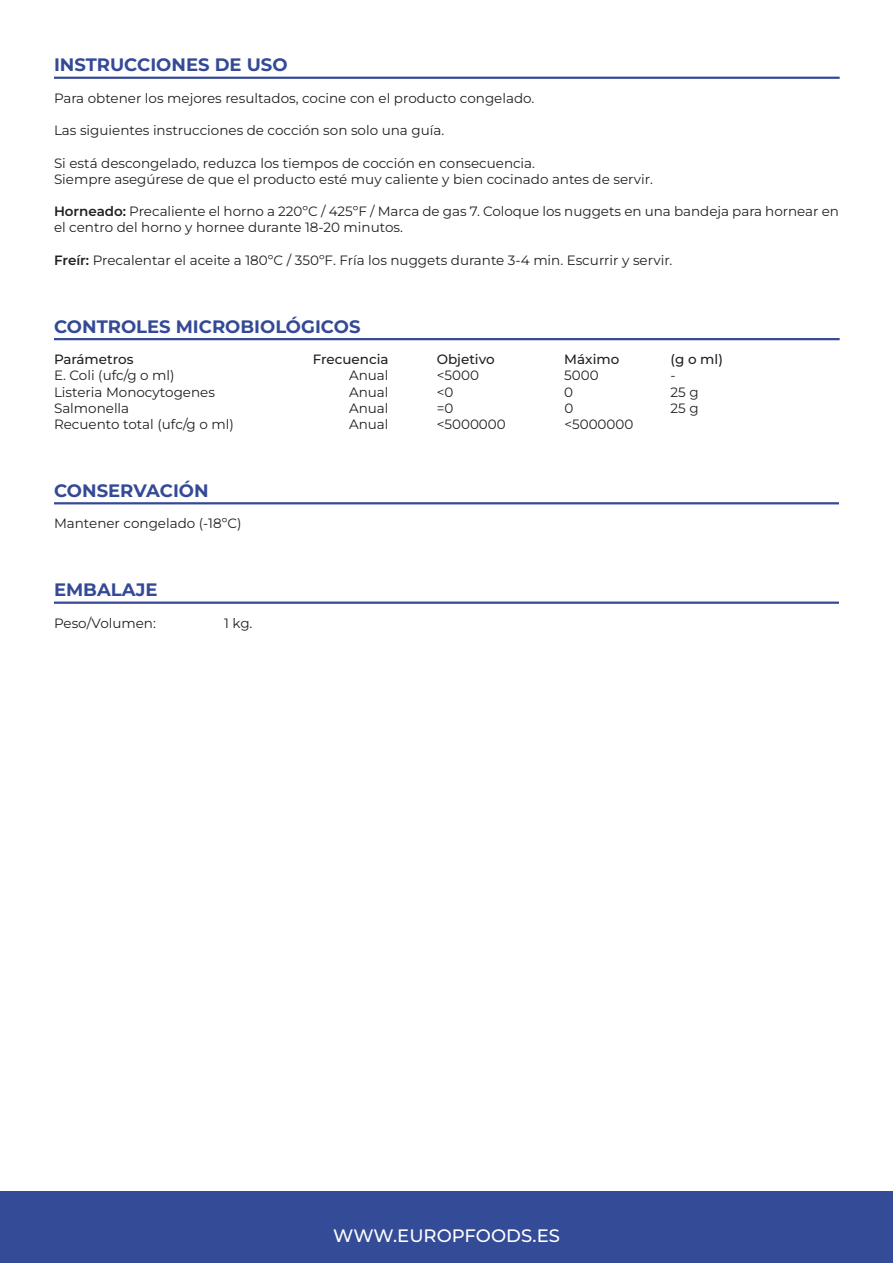
<style>
.page{position:relative;width:893px;height:1263px;background:#fff}
.page>*{position:absolute;margin:0;border:0;box-sizing:border-box;transform-origin:0 0}
.t1{font:700 18px "Montserrat";color:#344a96}
.t2{font:500 18px "Montserrat";color:#fff}
.t3{font:13.5px/16.2px "Montserrat";color:#231f20}
.t4{font:500 13.5px "Montserrat";color:#231f20}
.s1{font-weight:600}
</style>
<div class="page">
<hr style="left:54px;top:77px;width:786px;height:2px;background:#344a96">
<hr style="left:54px;top:502px;width:785px;height:2px;background:#344a96">
<div style="left:0;top:1191px;width:893px;height:72px;background:#344b97"></div>
<hr style="left:54px;top:338px;width:786px;height:2px;background:#344a96">
<hr style="left:54px;top:601px;width:785px;height:3px;background:#344a96">
<h1 class="t1" style="left:54px;top:53px;width:235px">INSTRUCCIONES DE USO</h1>
<p class="t3" style="left:54px;top:90px;width:482px">Para obtener los mejores resultados, cocine con el producto congelado.</p>
<p class="t3" style="left:54px;top:122px;width:392px">Las siguientes instrucciones de cocción son solo una guía.</p>
<p class="t3" style="left:54px;top:154px;width:600px">Si está descongelado, reduzca los tiempos de cocción en consecuencia.<br>Siempre asegúrese de que el producto esté muy caliente y bien cocinado antes de servir.</p>
<p class="t3" style="left:54px;top:203px;width:786px"><span class="s1">Horneado:</span> Precaliente el horno a 220ºC / 425ºF / Marca de gas 7. Coloque los nuggets en una bandeja para hornear en el centro del horno y hornee durante 18-20 minutos.</p>
<p class="t3" style="left:54px;top:252px;width:620px"><span class="s1">Freír:</span> Precalentar el aceite a 180ºC / 350ºF. Fría los nuggets durante 3-4 min. Escurrir y servir.</p>
<h1 class="t1" style="left:54px;top:314px;width:308px">CONTROLES MICROBIOLÓGICOS</h1>
<p class="t4" style="left:54px;top:350px;width:81px">Parámetros</p>
<p class="t4" style="left:313px;top:350px;width:77px">Frecuencia</p>
<p class="t4" style="left:437px;top:350px;width:59px">Objetivo</p>
<p class="t4" style="left:564px;top:350px;width:57px">Máximo</p>
<p class="t4" style="left:671px;top:350px;width:54px">(g o ml)</p>
<p class="t3" style="left:54px;top:367px;width:122px">E. Coli (ufc/g o ml)</p>
<p class="t3" style="left:349px;top:367px;width:41px">Anual</p>
<p class="t3" style="left:437px;top:367px;width:44px">&lt;5000</p>
<p class="t3" style="left:564px;top:367px;width:36px">5000</p>
<p class="t3" style="left:671px;top:367px;width:7px">-</p>
<p class="t3" style="left:54px;top:383px;width:162px">Listeria Monocytogenes</p>
<p class="t3" style="left:349px;top:383px;width:41px">Anual</p>
<p class="t3" style="left:437px;top:383px;width:18px">&lt;0</p>
<p class="t3" style="left:564px;top:383px;width:10px">0</p>
<p class="t3" style="left:671px;top:383px;width:30px">25 g</p>
<p class="t3" style="left:54px;top:399px;width:77px">Salmonella</p>
<p class="t3" style="left:349px;top:399px;width:41px">Anual</p>
<p class="t3" style="left:437px;top:399px;width:18px">=0</p>
<p class="t3" style="left:564px;top:399px;width:10px">0</p>
<p class="t3" style="left:671px;top:399px;width:30px">25 g</p>
<p class="t3" style="left:54px;top:416px;width:181px">Recuento total (ufc/g o ml)</p>
<p class="t3" style="left:349px;top:416px;width:41px">Anual</p>
<p class="t3" style="left:437px;top:416px;width:71px">&lt;5000000</p>
<p class="t3" style="left:564px;top:416px;width:71px">&lt;5000000</p>
<h1 class="t1" style="left:54px;top:479px;width:156px">CONSERVACIÓN</h1>
<p class="t3" style="left:54px;top:515px;width:189px">Mantener congelado (-18ºC)</p>
<h1 class="t1" style="left:54px;top:578px;width:105px">EMBALAJE</h1>
<p class="t3" style="left:54px;top:614px;width:103px">Peso/Volumen:</p>
<p class="t3" style="left:224px;top:614px;width:30px">1 kg.</p>
<h1 class="t2" style="left:333px;top:1224px;width:228px">WWW.EUROPFOODS.ES</h1>
</div>
